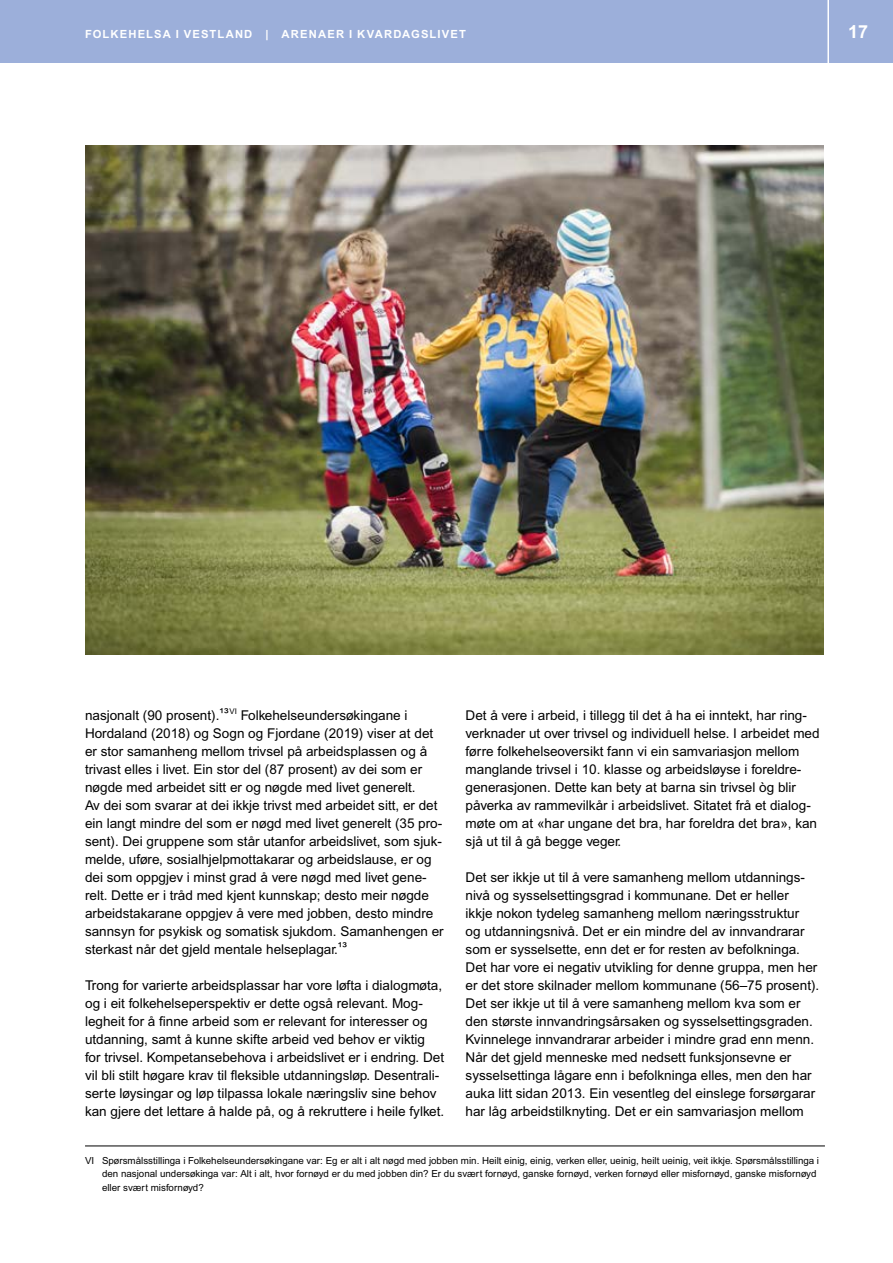
<style>
.page{position:relative;width:893px;height:1263px;background:#fff}
.page>*{position:absolute;margin:0;border:0;box-sizing:border-box;transform-origin:0 0}
.t1{font:700 18px "Arial MT Pro";color:#fff}
.Brød{font:13.5px/18px "Arial MT Pro";color:#000}
.t2{font:700 11.25px "Arial MT Pro";letter-spacing:.1em;color:#fff}
.Fotnoter{font:9.75px/13.5px "Arial MT Pro";color:#000}
</style>
<div class="page">
<div style="left:0;top:0;width:893px;height:63px;background:#9cafda"></div>
<svg style="left:827px;top:0;width:2px;height:63px"></svg>
<hr style="left:85px;top:1146px;width:740px;height:1px;background:#000">
<img style="left:85px;top:145px;width:738px;height:510px">
<p class="t2" style="left:85px;top:27px;width:209px">FOLKEHELSA I VESTLAND | ARENAER</p>
<p class="t2" style="left:349px;top:27px;width:18px">I KVARDAGSLIVET</p>
<h1 class="t1" style="left:848px;top:21px;width:22px">17</h1>
<p class="Brød" style="left:85px;top:707px;width:360px">nasjonalt (90 prosent).13<sup>VI</sup> Folkehelseundersøkingane i Hordaland (2018) og Sogn og Fjordane (2019) viser at det er stor samanheng mellom trivsel på arbeidsplassen og å trivast elles i livet. Ein stor del (87 prosent) av dei som er nøgde med arbeidet sitt er og nøgde med livet generelt.<br>Av dei som svarar at dei ikkje trivst med arbeidet sitt, er det ein langt mindre del som er nøgd med livet generelt (35 pro&shy;sent). Dei gruppene som står utanfor arbeidslivet, som sjuk&shy;melde, uføre, sosialhjelpmottakarar og arbeidslause, er og dei som oppgjev i minst grad å vere nøgd med livet gene&shy;relt. Dette er i tråd med kjent kunnskap; desto meir nøgde arbeidstakarane oppgjev å vere med jobben, desto mindre sannsyn for psykisk og somatisk sjukdom. Samanhengen er sterkast når det gjeld mentale helseplagar.13</p>
<p class="Brød" style="left:85px;top:977px;width:361px">Trong for varierte arbeidsplassar har vore løfta i dialogmøta, og i eit folkehelseperspektiv er dette også relevant. Mog&shy;legheit for å finne arbeid som er relevant for interesser og utdanning, samt å kunne skifte arbeid ved behov er viktig<br>for trivsel. Kompetansebehova i arbeidslivet er i endring. Det vil bli stilt høgare krav til fleksible utdanningsløp. Desentrali&shy;serte løysingar og løp tilpassa lokale næringsliv sine behov kan gjere det lettare å halde på, og å rekruttere i heile fylket.</p>
<p class="Fotnoter" style="left:102px;top:1154px;width:718px;text-indent:-17px">VI Spørsmålsstillinga i Folkehelseundersøkingane var: Eg er alt i alt nøgd med jobben min. Heilt einig, einig, verken eller, ueinig, heilt ueinig, veit ikkje. Spørsmålsstillinga i den nasjonal undersøkinga var: Alt i alt, hvor fornøyd er du med jobben din? Er du svært fornøyd, ganske fornøyd, verken fornøyd eller misfornøyd, ganske misfornøyd eller svært misfornøyd?</p>
<p class="Brød" style="left:466px;top:707px;width:355px">Det å vere i arbeid, i tillegg til det å ha ei inntekt, har ring&shy;verknader ut over trivsel og individuell helse. I arbeidet med førre folkehelseoversikt fann vi ein samvariasjon mellom manglande trivsel i 10. klasse og arbeidsløyse i foreldre&shy;generasjonen. Dette kan bety at barna sin trivsel òg blir påverka av rammevilkår i arbeidslivet. Sitatet frå et dialog&shy;møte om at «har ungane det bra, har foreldra det bra», kan sjå ut til å gå begge veger.</p>
<p class="Brød" style="left:466px;top:869px;width:355px">Det ser ikkje ut til å vere samanheng mellom utdannings&shy;nivå og sysselsettingsgrad i kommunane. Det er heller<br>ikkje nokon tydeleg samanheng mellom næringsstruktur<br>og utdanningsnivå. Det er ein mindre del av innvandrarar som er sysselsette, enn det er for resten av befolkninga.<br>Det har vore ei negativ utvikling for denne gruppa, men her er det store skilnader mellom kommunane (56–75 prosent).<br>Det ser ikkje ut til å vere samanheng mellom kva som er den største innvandringsårsaken og sysselsettingsgraden.<br>Kvinnelege innvandrarar arbeider i mindre grad enn menn.<br>Når det gjeld menneske med nedsett funksjonsevne er sysselsettinga lågare enn i befolkninga elles, men den har auka litt sidan 2013. Ein vesentleg del einslege forsørgarar har låg arbeidstilknyting. Det er ein samvariasjon mellom</p>
</div>
